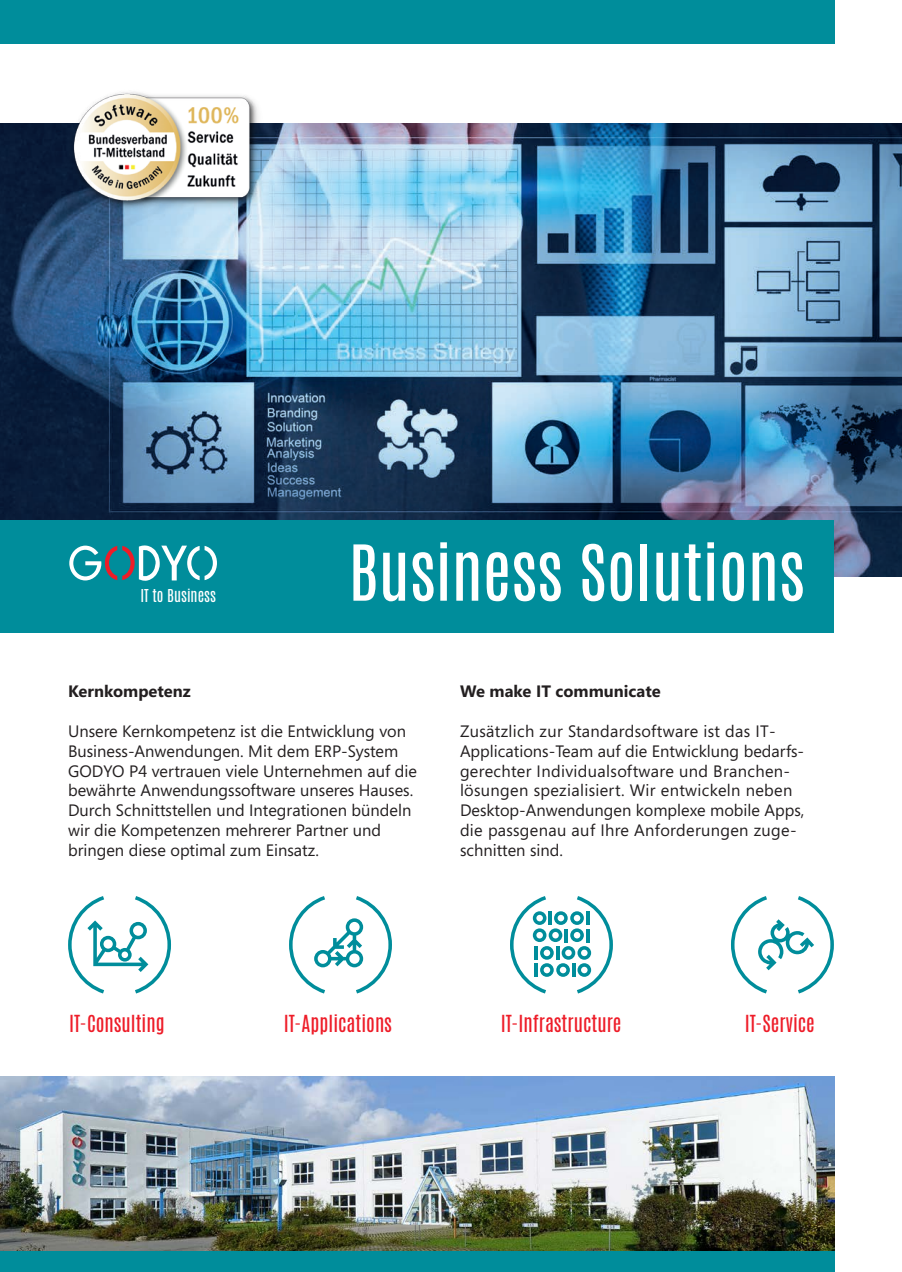
<style>
.page{position:relative;width:902px;height:1272px;background:#fff}
.page>*{position:absolute;margin:0;border:0;box-sizing:border-box;transform-origin:0 0}
.t1{font:65.4px "Antonio";color:#fff}
.t2{font:19.65px "Antonio";color:#ee1c28}
.t3{font:16.5px/19.8px "Segoe";color:#231f20}
.t4{font:16.5px "Segoe";letter-spacing:.02em;color:#231f20}
.t5{font:700 16.5px "Segoe";color:#231f20}
.t6{font:14.85px "Antonio";color:#fff}
</style>
<div class="page">
<img style="left:0;top:124px;width:901px;height:452px">
<div style="left:68px;top:88px;width:197px;height:129px;background:#231f20;opacity:.3"></div>
<img style="left:69px;top:89px;width:190px;height:121px">
<div style="left:0;top:520px;width:833px;height:112px;background:#008d9b"></div>
<div style="left:0;top:1250px;width:834px;height:21px;background:#008d9b"></div>
<div style="left:0;top:0;width:834px;height:44px;background:#008d9b"></div>
<svg style="left:69px;top:545px;width:148px;height:36px"></svg>
<svg style="left:68px;top:896px;width:103px;height:97px"></svg>
<svg style="left:510px;top:896px;width:103px;height:97px"></svg>
<svg style="left:731px;top:896px;width:102px;height:97px"></svg>
<svg style="left:289px;top:896px;width:103px;height:97px"></svg>
<img style="left:0;top:1076px;width:834px;height:174px">
<p class="t6" style="left:140px;top:584px;width:77px">IT to Business</p>
<p class="t1" style="left:348px;top:524px;width:458px">Business Solutions</p>
<p class="t5" style="left:68px;top:679px;width:124px">Kernkompetenz</p>
<p class="t3" style="left:68px;top:720px;width:350px">Unsere Kernkompetenz ist die Entwicklung von Business-Anwendungen. Mit dem ERP-System GODYO P4 vertrauen viele Unternehmen auf die bewährte Anwendungssoftware unseres Hauses.<br>Durch Schnittstellen und Integrationen bündeln wir die Kompetenzen mehrerer Partner und bringen diese optimal zum Einsatz.</p>
<p class="t5" style="left:460px;top:679px;width:202px">We make IT communicate</p>
<p class="t4" style="left:460px;top:719px;width:317px">Zusätzlich zur Standardsoftware ist das IT-</p>
<p class="t3" style="left:460px;top:740px;width:345px">Applications-Team auf die Entwicklung bedarfs-</p>
<p class="t4" style="left:460px;top:759px;width:332px">gerechter Individualsoftware und Branchen-</p>
<p class="t4" style="left:460px;top:779px;width:334px">lösungen spezialisiert. Wir entwickeln neben</p>
<p class="t3" style="left:460px;top:800px;width:346px">Desktop-Anwendungen komplexe mobile Apps,</p>
<p class="t4" style="left:460px;top:818px;width:338px">die passgenau auf Ihre Anforderungen zuge-</p>
<p class="t3" style="left:460px;top:839px;width:105px">schnitten sind.</p>
<p class="t2" style="left:69px;top:1008px;width:97px">IT-Consulting</p>
<p class="t2" style="left:284px;top:1008px;width:110px">IT-Applications</p>
<p class="t2" style="left:500px;top:1008px;width:122px">IT-Infrastructure</p>
<p class="t2" style="left:744px;top:1008px;width:72px">IT-Service</p>
</div>
